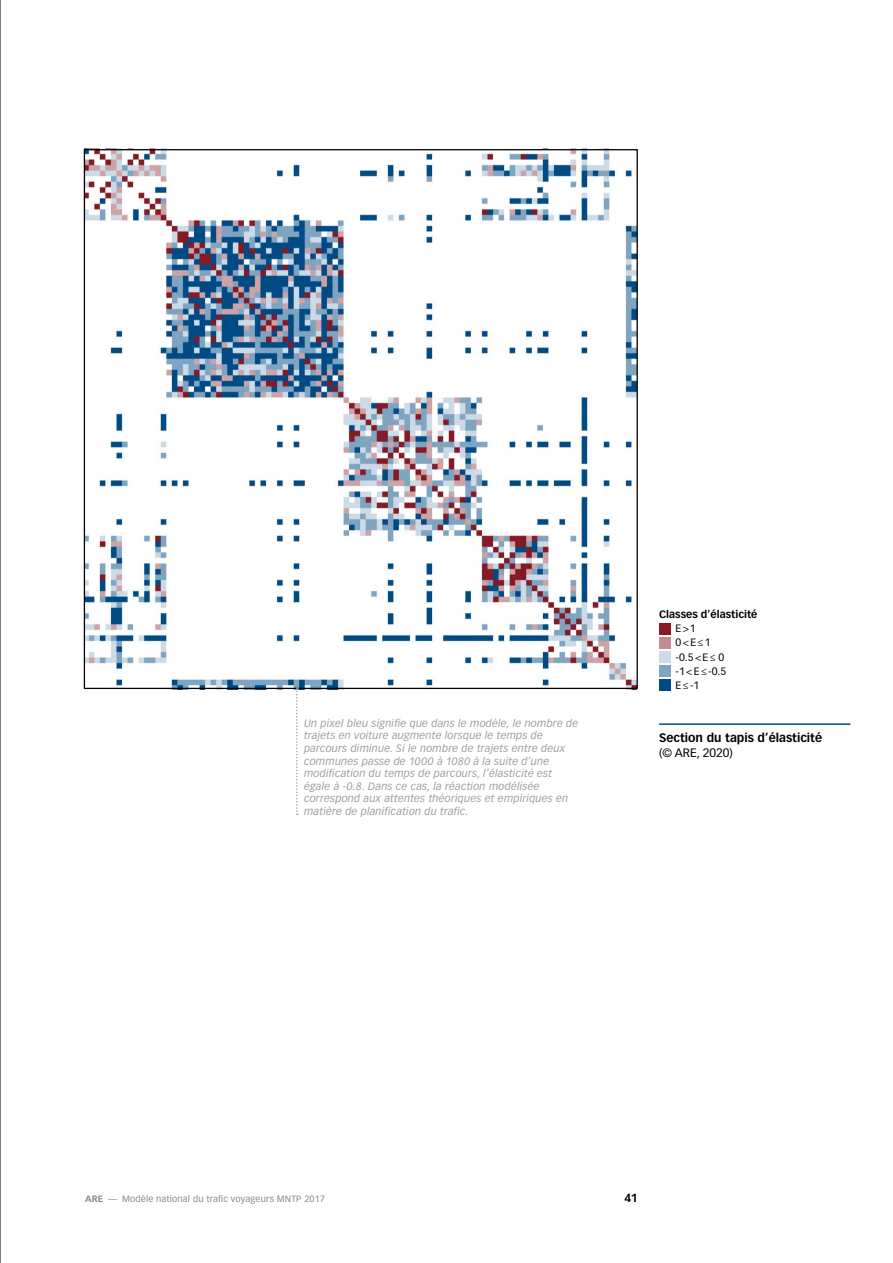
<style>
.page{position:relative;width:893px;height:1263px;background:#fff}
.page>*{position:absolute;margin:0;border:0;box-sizing:border-box;transform-origin:0 0}
.t1{font:700 12px "Vectora LT Std";color:#000}
.t2{font:12px "Vectora LT Std";color:#000}
.t3{font:700 11.7px "Vectora LT Std";color:#000}
.t4{font:italic 10.5px/12.6px "Vectora LT Std";letter-spacing:.02em;color:#9d9e9e}
.t5{font:10.5px/14.2px "Vectora LT Std";color:#000}
.t6{font:700 10.5px "Vectora LT Std";color:#000}
.t7{font:9px "Vectora LT Std";letter-spacing:.02em;color:#878988}
.s1{font-weight:700}
</style>
<div class="page">
<img style="left:86px;top:151px;width:550px;height:536px">
<div style="left:659px;top:679px;width:11px;height:12px;background:#004b86"></div>
<div style="left:659px;top:665px;width:11px;height:12px;background:#80a5c2"></div>
<div style="left:659px;top:651px;width:11px;height:12px;background:#ccdbe7"></div>
<div style="left:659px;top:637px;width:11px;height:11px;background:#c28d92"></div>
<div style="left:659px;top:623px;width:11px;height:11px;background:#861a25"></div>
<svg style="left:296px;top:688px;width:2px;height:127px"></svg>
<hr style="left:0;top:0;width:1px;height:1263px;background:#000">
<hr style="left:659px;top:723px;width:191px;height:2px;background:#004b86">
<p class="t4" style="left:304px;top:717px;width:276px">Un pixel bleu signifie que dans le modèle, le nombre de trajets en voiture augmente lorsque le temps de parcours diminue. Si le nombre de trajets entre deux communes passe de 1000 à 1080 à la suite d’une modification du temps de parcours, l’élasticité est égale à -0.8. Dans ce cas, la réaction modélisée correspond aux attentes théoriques et empiriques en matière de planification du trafic.</p>
<p class="t6" style="left:659px;top:608px;width:100px">Classes d’élasticité</p>
<p class="t5" style="left:676px;top:621px;width:52px">E&gt;1<br>0&lt;E≤1 -0.5&lt;E≤ 0 -1&lt;E≤-0.5<br>E≤-1</p>
<p class="t1" style="left:659px;top:730px;width:165px">Section du tapis d’élasticité</p>
<p class="t2" style="left:659px;top:746px;width:75px">(© ARE, 2020)</p>
<p class="t7" style="left:85px;top:1194px;width:241px"><span class="s1">ARE</span> — Modèle national du trafic voyageurs MNTP 2017</p>
<p class="t3" style="left:625px;top:1191px;width:15px">41</p>
</div>
